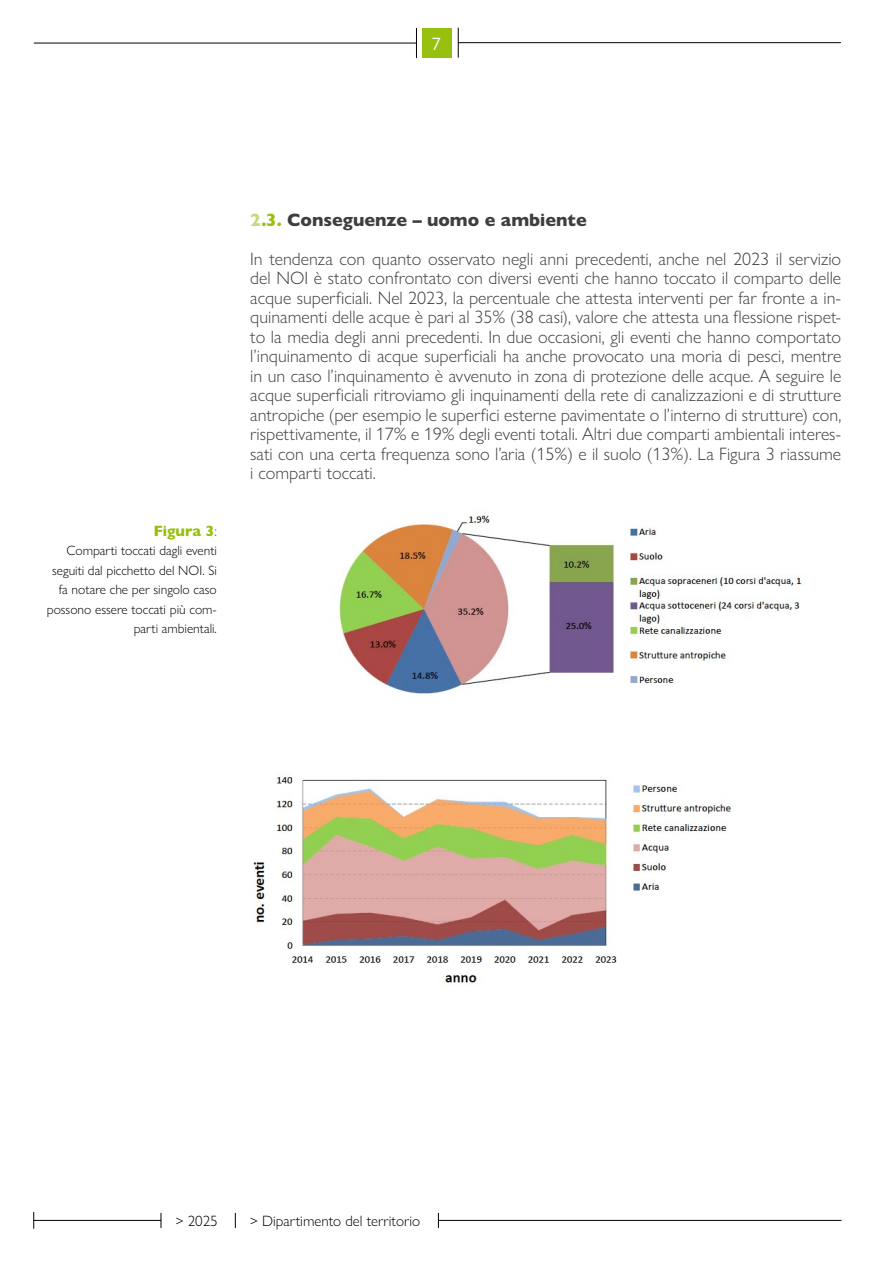
<style>
.page{position:relative;width:893px;height:1263px;background:#fff}
.page>*{position:absolute;margin:0;border:0;box-sizing:border-box;transform-origin:0 0}
.t1{font:300 18px/19.5px "Gill Sans Nova";color:#3e3d40}
.t2{font:18px "Gill Sans Nova";color:#fff}
.t3{font:300 15px "Gill Sans Nova";color:#000}
.t4{font:800 15px "Gill Sans Nova";color:#97bf0d}
.t5{font:300 13.5px/19.5px "Gill Sans Nova";color:#000;text-align:right}
.s1{font-weight:300;color:#58585a}
.s2{font-weight:800;color:#c5d882}
.s3{font-weight:800;color:#97bf0d}
.s4{font-weight:800}
</style>
<div class="page">
<div style="left:422px;top:28px;width:30px;height:29px;background:#97bf0d"></div>
<hr style="left:34px;top:43px;width:382px;height:1px;background:#000">
<hr style="left:416px;top:28px;width:1px;height:30px;background:#000">
<hr style="left:458px;top:42px;width:383px;height:1px;background:#000">
<hr style="left:458px;top:28px;width:1px;height:30px;background:#000">
<hr style="left:438px;top:1220px;width:403px;height:1px;background:#000">
<svg style="left:438px;top:1213px;width:1px;height:15px"></svg>
<hr style="left:34px;top:1220px;width:127px;height:1px;background:#000">
<svg style="left:161px;top:1213px;width:1px;height:15px"></svg>
<svg style="left:235px;top:1213px;width:1px;height:15px"></svg>
<svg style="left:33px;top:1212px;width:1px;height:17px"></svg>
<img style="left:253px;top:776px;width:479px;height:208px">
<img style="left:339px;top:509px;width:463px;height:185px">
<p class="t2" style="left:432px;top:33px;width:10px">7</p>
<p class="t4" style="left:154px;top:521px;width:65px">Figura 3<span class="s1">:</span></p>
<p class="t5" style="left:47px;top:541px;width:172px">Comparti toccati dagli eventi seguiti dal picchetto del NOI. Si fa notare che per singolo caso possono essere toccati più com&shy;parti ambientali.</p>
<p class="t1" style="left:250px;top:200px;width:592px;line-height:39px"><span class="s2">2</span><span class="s3">.3.</span> <span class="s4">Conseguenze – uomo e ambiente<br></span>In tendenza con quanto osservato negli anni precedenti, anche nel 2023 il servizio</p>
<p class="t1" style="left:250px;top:268px;width:593px;text-align:justify">del NOI è stato confrontato con diversi eventi che hanno toccato il comparto delle acque superficiali. Nel 2023, la percentuale che attesta interventi per far fronte a in&shy;quinamenti delle acque è pari al 35% (38 casi), valore che attesta una flessione rispet&shy;to la media degli anni precedenti. In due occasioni, gli eventi che hanno comportato l’inquinamento di acque superficiali ha anche provocato una moria di pesci, mentre in un caso l’inquinamento è avvenuto in zona di protezione delle acque. A seguire le acque superficiali ritroviamo gli inquinamenti della rete di canalizzazioni e di strutture antropiche (per esempio le superfici esterne pavimentate o l’interno di strutture) con, rispettivamente, il 17% e 19% degli eventi totali. Altri due comparti ambientali interes&shy;sati con una certa frequenza sono l’aria (15%) e il suolo (13%). La Figura 3 riassume i comparti toccati.</p>
<p class="t3" style="left:176px;top:1211px;width:43px">&gt; 2025</p>
<p class="t3" style="left:250px;top:1211px;width:171px">&gt; Dipartimento del territorio</p>
</div>
